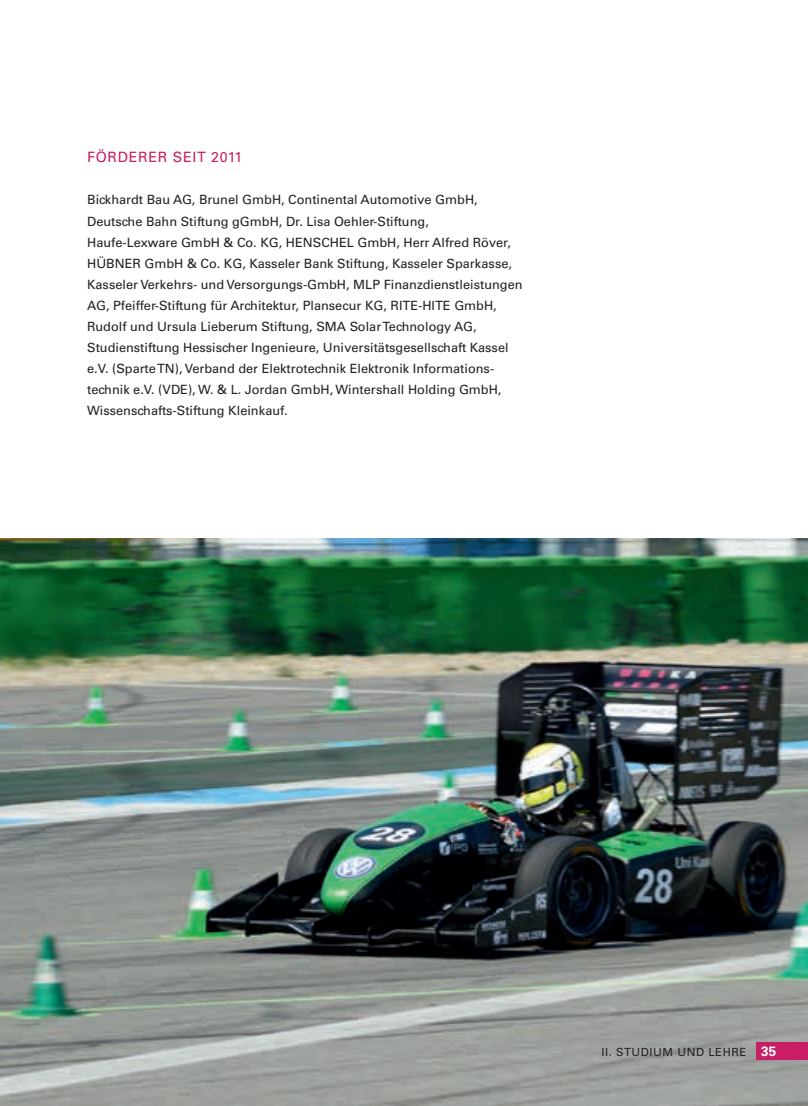
<style>
.page{position:relative;width:808px;height:1106px;background:#fff}
.page>*{position:absolute;margin:0;border:0;box-sizing:border-box;transform-origin:0 0}
.t1{font:14.25px "Univers LT";letter-spacing:.02em;color:#c71e66}
.t2{font:12.75px/21px "Univers LT";color:#231f20}
.t3{font:11.25px "Univers LT";letter-spacing:.05em;color:#231f20}
.s1{font-weight:700;font-size:13.5px;color:#fff}
</style>
<div class="page">
<img style="left:0;top:538px;width:808px;height:568px">
<div style="left:757px;top:1042px;width:51px;height:17px;background:#c71e66"></div>
<p class="t1" style="left:87px;top:149px;width:20px">Förderer</p>
<p class="t1" style="left:173px;top:149px;width:10px">seit</p>
<p class="t1" style="left:211px;top:149px;width:33px">2011</p>
<p class="t2" style="left:87px;top:189px;width:437px">Bickhardt Bau AG, Brunel GmbH, Continental Automotive GmbH, Deutsche Bahn Stiftung gGmbH, Dr. Lisa Oehler-Stiftung,<br>Haufe-Lexware GmbH &amp; Co. KG, HENSCHEL GmbH, Herr Alfred Röver, HÜBNER GmbH &amp; Co. KG, Kasseler Bank Stiftung, Kasseler Sparkasse, Kasseler Verkehrs- und Versorgungs-GmbH, MLP Finanzdienstleistungen AG, Pfeiffer-Stiftung für Architektur, Plansecur KG, RITE-HITE GmbH, Rudolf und Ursula Lieberum Stiftung, SMA Solar Technology AG, Studienstiftung Hessischer Ingenieure, Universitätsgesellschaft Kassel e.V. (Sparte TN), Verband der Elektrotechnik Elektronik Informations&shy;technik e.V. (VDE), W. &amp; L. Jordan GmbH, Wintershall Holding GmbH, Wissenschafts-Stiftung Kleinkauf.</p>
<p class="t3" style="left:601px;top:1045px;width:176px">II. STUDIUM UND LEHRE <span class="s1">35</span></p>
</div>
